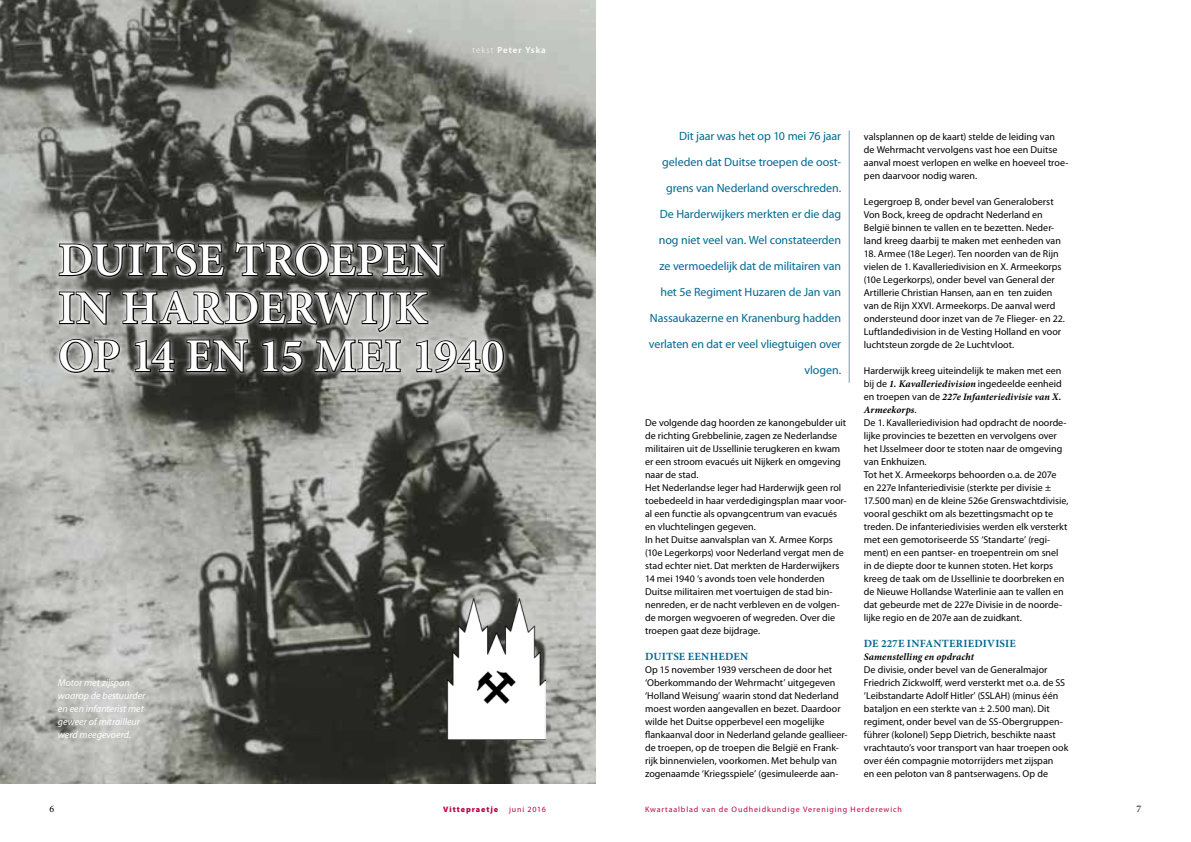
<style>
.page{position:relative;width:1191px;height:842px;background:#fff}
.page>*{position:absolute;margin:0;border:0;box-sizing:border-box;transform-origin:0 0}
.t1{font:600 47px/48px "Minion Pro";letter-spacing:.005em;color:#fff}
.t2{font:12px/26px "Myriad Pro";letter-spacing:-.005em;color:#006991;text-align:right}
.t3{font:700 11px "Minion Pro";letter-spacing:.025em;color:#006991}
.t4{font:10px/13px "Myriad Pro";color:#000}
.t5{font:italic 10px/13px "Myriad Pro";color:#fff}
.t6{font:italic 700 10px/13px "Minion Pro";letter-spacing:.01em;color:#000}
.t7{font:10px "Minion Pro";color:#000}
.t8{font:600 9px "Myriad Pro";letter-spacing:.105em;color:#fff}
.t9{font:8px "Myriad Pro";letter-spacing:.105em;color:#ba0646}
.t10{font:900 8px "Myriad Pro";letter-spacing:.115em;color:#ba0646}
.s1{font-weight:300}
.s2{font-family:"Minion Pro";font-weight:700;font-style:italic}
.s3{font-family:"Myriad Pro";font-weight:400;font-style:normal}
</style>
<div class="page">
<img style="left:0;top:0;width:595px;height:784px">
<svg style="left:54px;top:238px;width:455px;height:140px;background:#53544f"></svg>
<svg style="left:58px;top:241px;width:168px;height:37px;background:#5d5e5b"></svg>
<svg style="left:234px;top:241px;width:212px;height:37px;background:#5c5c5a"></svg>
<svg style="left:58px;top:289px;width:447px;height:85px;background:#797976"></svg>
<hr style="left:848px;top:130px;width:1px;height:253px;background:#57a5c4">
<img style="left:447px;top:599px;width:99px;height:140px">
<p class="t8" style="left:472px;top:44px;width:75px"><span class="s1">tekst</span> Peter Yska</p>
<h1 class="t1" style="left:58px;top:236px;width:448px">DUITSE TROEPEN<br>IN HARDERWIJK<br>OP 14 EN 15 MEI 1940</h1>
<p class="t5" style="left:58px;top:676px;width:89px">Motor met zijspan waarop de bestuurder en een infanterist met geweer of mitrailleur werd meegevoerd.</p>
<p class="t2" style="left:649px;top:123px;width:194px">Dit jaar was het op 10 mei 76 jaar geleden dat Duitse troepen de oost&shy;grens van Nederland overschreden.<br>De Harderwijkers merkten er die dag nog niet veel van. Wel constateerden ze vermoedelijk dat de militairen van het 5e Regiment Huzaren de Jan van<br>Nassaukazerne en Kranenburg hadden verlaten en dat er veel vliegtuigen over vlogen.</p>
<p class="t4" style="left:645px;top:416px;width:203px">De volgende dag hoorden ze kanongebulder uit de richting Grebbelinie, zagen ze Nederlandse militairen uit de IJssellinie terugkeren en kwam er een stroom evacués uit Nijkerk en omgeving naar de stad.<br>Het Nederlandse leger had Harderwijk geen rol toebedeeld in haar verdedigingsplan maar voor&shy;al een functie als opvangcentrum van evacués en vluchtelingen gegeven.<br>In het Duitse aanvalsplan van X. Armee Korps (10e Legerkorps) voor Nederland vergat men de stad echter niet. Dat merkten de Harderwijkers 14 mei 1940 ‘s avonds toen vele honderden Duitse militairen met voertuigen de stad bin&shy;nenreden, er de nacht verbleven en de volgen&shy;de morgen wegvoeren of wegreden. Over die troepen gaat deze bijdrage.</p>
<p class="t3" style="left:645px;top:649px;width:29px">DUITSE</p>
<p class="t3" style="left:688px;top:649px;width:39px">EENHEDE</p>
<p class="t3" style="left:740px;top:649px;width:10px">N</p>
<p class="t4" style="left:645px;top:663px;width:204px">Op 15 november 1939 verscheen de door het ‘Oberkommando der Wehrmacht’ uitgegeven ‘Holland Weisung’ waarin stond dat Nederland moest worden aangevallen en bezet. Daardoor wilde het Duitse opperbevel een mogelijke flankaanval door in Nederland gelande geallieer&shy;de troepen, op de troepen die België en Frank&shy;rijk binnenvielen, voorkomen. Met behulp van zogenaamde ‘Kriegsspiele’ (gesimuleerde aan-</p>
<p class="t4" style="left:864px;top:130px;width:206px">valsplannen op de kaart) stelde de leiding van<br>de Wehrmacht vervolgens vast hoe een Duitse aanval moest verlopen en welke en hoeveel troe&shy;pen daarvoor nodig waren.</p>
<p class="t4" style="left:864px;top:195px;width:198px">Legergroep B, onder bevel van Generaloberst Von Bock, kreeg de opdracht Nederland en België binnen te vallen en te bezetten. Neder&shy;land kreeg daarbij te maken met eenheden van</p>
<p class="t4" style="left:864px;top:247px;width:203px">18. Armee (18e Leger). Ten noorden van de Rijn vielen de 1. Kavalleriedivision en X. Armeekorps (10e Legerkorps), onder bevel van General der Artillerie Christian Hansen, aan en ten zuiden van de Rijn XXVI. Armeekorps. De aanval werd ondersteund door inzet van de 7e Flieger- en 22.<br>Luftlandedivision in de Vesting Holland en voor luchtsteun zorgde de 2e Luchtvloot.</p>
<p class="t4" style="left:864px;top:364px;width:199px">Harderwijk kreeg uiteindelijk te maken met een bij de <span class="s2">1. Kavalleriedivision</span> ingedeelde eenheid</p>
<p class="t6" style="left:864px;top:390px;width:199px"><span class="s3">en troepen van de</span> 227e Infanteriedivisie van X.<br>Armeekorps<span class="s3">.</span></p>
<p class="t4" style="left:864px;top:416px;width:206px">De 1. Kavalleriedivision had opdracht de noorde&shy;lijke provincies te bezetten en vervolgens over het IJsselmeer door te stoten naar de omgeving van Enkhuizen.<br>Tot het X. Armeekorps behoorden o.a. de 207e en 227e Infanteriedivisie (sterkte per divisie ± 17.500 man) en de kleine 526e Grenswachtdivisie, vooral geschikt om als bezettingsmacht op te treden. De infanteriedivisies werden elk versterkt met een gemotoriseerde SS ‘Standarte’ (regi&shy;ment) en een pantser- en troepentrein om snel in de diepte door te kunnen stoten. Het korps kreeg de taak om de IJssellinie te doorbreken en de Nieuwe Hollandse Waterlinie aan te vallen en dat gebeurde met de 227e Divisie in de noorde&shy;lijke regio en de 207e aan de zuidkant.</p>
<p class="t3" style="left:864px;top:636px;width:152px">DE 227E INFANTERIEDIVISIE</p>
<p class="t6" style="left:864px;top:650px;width:112px">Samenstelling en opdracht</p>
<p class="t4" style="left:864px;top:663px;width:206px">De divisie, onder bevel van de Generalmajor Friedrich Zickwolff, werd versterkt met o.a. de SS ‘Leibstandarte Adolf Hitler’ (SSLAH) (minus één bataljon en een sterkte van ± 2.500 man). Dit regiment, onder bevel van de SS-Obergruppen&shy;führer (kolonel) Sepp Dietrich, beschikte naast vrachtauto’s voor transport van haar troepen ook over één compagnie motorrijders met zijspan<br>en een peloton van 8 pantserwagens. Op de</p>
<p class="t7" style="left:50px;top:802px;width:6px">6</p>
<p class="t10" style="left:443px;top:804px;width:56px">Vittepraetje</p>
<p class="t9" style="left:509px;top:804px;width:38px">juni 2016</p>
<p class="t9" style="left:645px;top:804px;width:258px">Kwartaalblad van de Oudheidkundige Vereniging Herderewich</p>
<p class="t7" style="left:1136px;top:802px;width:6px">7</p>
</div>
